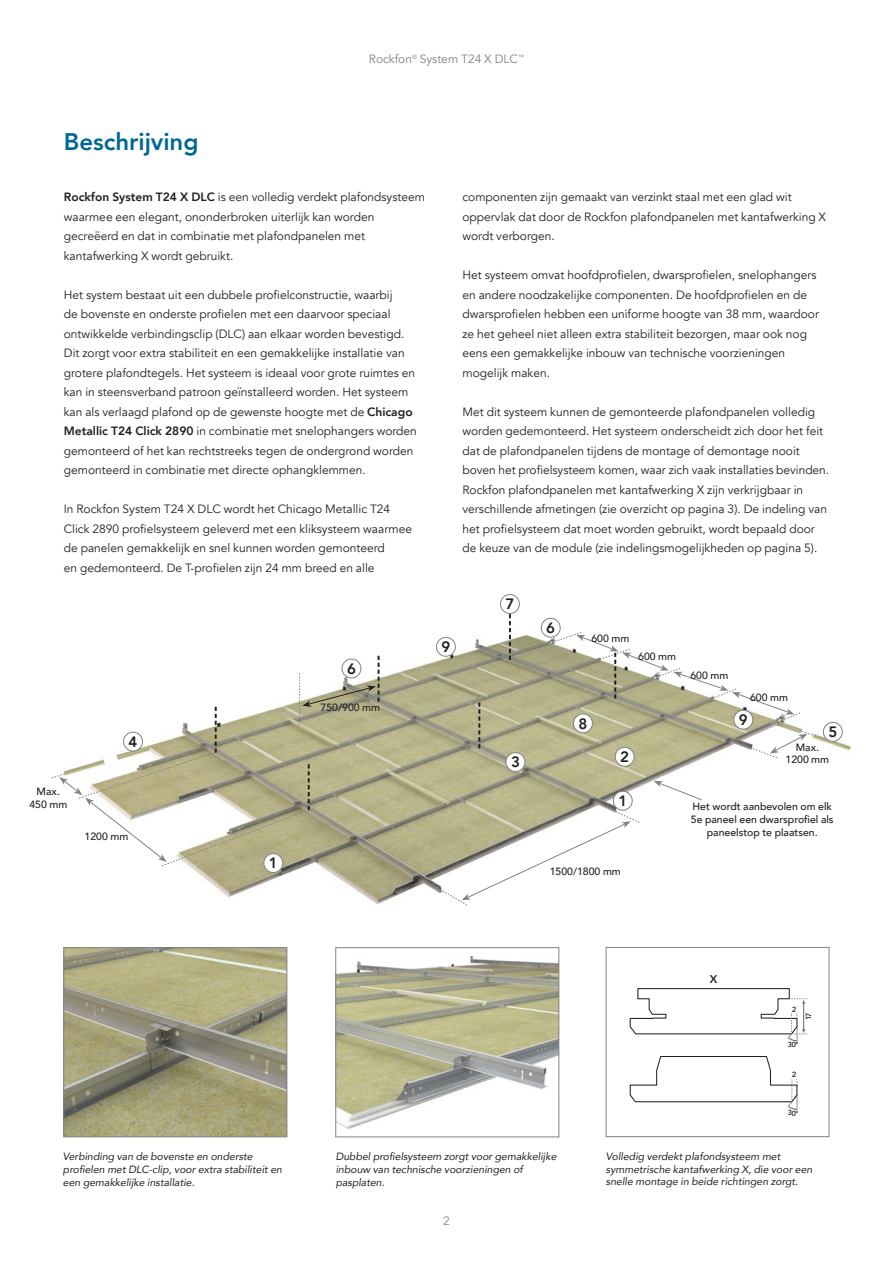
<style>
.page{position:relative;width:893px;height:1263px;background:#fff}
.page>*{position:absolute;margin:0;border:0;box-sizing:border-box;transform-origin:0 0}
.t1{font:800 24px "Avenir";color:#006893}
.t2{font:800 15px "Avenir";color:#231f20}
.t3{font:12px/19.5px "Avenir";color:#231f20}
.t4{font:12px "Avenir";color:#808285}
.t5{font:800 10.95px "Avenir";color:#231f20}
.t6{font:italic 10.5px/12.6px "Avenir";color:#231f20}
.t7{font:500 10.5px/12.6px "Avenir";color:#231f20;text-align:center}
.t8{font:500 7.35px "Avenir";color:#000}
.s1{font-weight:800}
</style>
<div class="page">
<img style="left:162px;top:619px;width:689px;height:286px">
<svg style="left:630px;top:988px;width:178px;height:122px"></svg>
<div style="left:606px;top:947px;width:223px;height:190px;border:1px solid #808285"></div>
<img style="left:338px;top:956px;width:219px;height:173px">
<div style="left:336px;top:947px;width:223px;height:190px;border:1px solid #808285"></div>
<img style="left:66px;top:949px;width:219px;height:186px">
<div style="left:64px;top:947px;width:223px;height:190px;border:1px solid #808285"></div>
<svg style="left:509px;top:614px;width:2px;height:46px"></svg>
<svg style="left:478px;top:702px;width:2px;height:46px"></svg>
<svg style="left:654px;top:781px;width:48px;height:19px"></svg>
<div style="left:823px;top:722px;width:19px;height:19px;background:#fff;border-radius:50%"></div>
<div style="left:823px;top:722px;width:19px;height:19px;border:1px solid #808285;border-radius:50%"></div>
<div style="left:500px;top:594px;width:20px;height:20px;border:1px solid #808285;border-radius:50%"></div>
<div style="left:541px;top:618px;width:19px;height:19px;background:#fff;border-radius:50%"></div>
<div style="left:541px;top:618px;width:19px;height:19px;border:1px solid #808285;border-radius:50%"></div>
<div style="left:506px;top:752px;width:19px;height:19px;background:#fff;border-radius:50%"></div>
<div style="left:506px;top:752px;width:19px;height:20px;border:1px solid #808285;border-radius:50%"></div>
<div style="left:573px;top:714px;width:19px;height:19px;background:#fff;border-radius:50%"></div>
<div style="left:573px;top:714px;width:20px;height:19px;border:1px solid #808285;border-radius:50%"></div>
<div style="left:615px;top:747px;width:19px;height:19px;background:#fff;border-radius:50%"></div>
<div style="left:615px;top:747px;width:19px;height:19px;border:1px solid #808285;border-radius:50%"></div>
<div style="left:734px;top:710px;width:19px;height:19px;background:#fff;border-radius:50%"></div>
<div style="left:734px;top:710px;width:19px;height:19px;border:1px solid #808285;border-radius:50%"></div>
<div style="left:436px;top:637px;width:19px;height:19px;background:#fff;border-radius:50%"></div>
<div style="left:436px;top:637px;width:19px;height:19px;border:1px solid #808285;border-radius:50%"></div>
<div style="left:613px;top:791px;width:19px;height:19px;background:#fff;border-radius:50%"></div>
<div style="left:613px;top:791px;width:19px;height:19px;border:1px solid #808285;border-radius:50%"></div>
<div style="left:264px;top:854px;width:19px;height:18px;background:#fff;border-radius:50%"></div>
<div style="left:264px;top:853px;width:19px;height:20px;border:1px solid #808285;border-radius:50%"></div>
<svg style="left:437px;top:811px;width:203px;height:95px"></svg>
<svg style="left:752px;top:731px;width:61px;height:27px"></svg>
<svg style="left:554px;top:632px;width:247px;height:88px"></svg>
<svg style="left:51px;top:656px;width:329px;height:210px"></svg>
<p class="t4" style="left:369px;top:52px;width:157px">Rockfon<sup>®</sup> System T24 X DLC<sup>™</sup></p>
<h1 class="t1" style="left:64px;top:123px;width:136px">Beschrijving</h1>
<p class="t3" style="left:64px;top:188px;width:363px"><span class="s1">Rockfon System T24 X DLC</span> is een volledig verdekt plafondsysteem waarmee een elegant, ononderbroken uiterlijk kan worden gecreëerd en dat in combinatie met plafondpanelen met kantafwerking X wordt gebruikt.</p>
<p class="t3" style="left:64px;top:285px;width:355px">Het system bestaat uit een dubbele profielconstructie, waarbij<br>de bovenste en onderste profielen met een daarvoor speciaal ontwikkelde verbindingsclip (DLC) aan elkaar worden bevestigd.<br>Dit zorgt voor extra stabiliteit en een gemakkelijke installatie van grotere plafondtegels. Het systeem is ideaal voor grote ruimtes en kan in steensverband patroon geïnstalleerd worden. Het systeem kan als verlaagd plafond op de gewenste hoogte met de <span class="s1">Chicago Metallic T24 Click 2890</span> in combinatie met snelophangers worden gemonteerd of het kan rechtstreeks tegen de ondergrond worden gemonteerd in combinatie met directe ophangklemmen.</p>
<p class="t3" style="left:64px;top:500px;width:350px">In Rockfon System T24 X DLC wordt het Chicago Metallic T24<br>Click 2890 profielsysteem geleverd met een kliksysteem waarmee de panelen gemakkelijk en snel kunnen worden gemonteerd<br>en gedemonteerd. De T-profielen zijn 24 mm breed en alle</p>
<p class="t2" style="left:347px;top:657px;width:10px">6</p>
<p class="t7" style="left:29px;top:784px;width:39px">Max.<br>450 mm</p>
<p class="t2" style="left:129px;top:730px;width:10px">4</p>
<p class="t7" style="left:85px;top:829px;width:45px">1200 mm</p>
<p class="t7" style="left:321px;top:701px;width:61px">750/900 mm</p>
<p class="t2" style="left:269px;top:851px;width:10px">1</p>
<p class="t3" style="left:462px;top:188px;width:365px">componenten zijn gemaakt van verzinkt staal met een glad wit oppervlak dat door de Rockfon plafondpanelen met kantafwerking X wordt verborgen.</p>
<p class="t3" style="left:462px;top:266px;width:358px">Het systeem omvat hoofdprofielen, dwarsprofielen, snelophangers en andere noodzakelijke componenten. De hoofdprofielen en de dwarsprofielen hebben een uniforme hoogte van 38 mm, waardoor ze het geheel niet alleen extra stabiliteit bezorgen, maar ook nog eens een gemakkelijke inbouw van technische voorzieningen mogelijk maken.</p>
<p class="t3" style="left:462px;top:402px;width:368px">Met dit systeem kunnen de gemonteerde plafondpanelen volledig worden gedemonteerd. Het systeem onderscheidt zich door het feit dat de plafondpanelen tijdens de montage of demontage nooit boven het profielsysteem komen, waar zich vaak installaties bevinden.<br>Rockfon plafondpanelen met kantafwerking X zijn verkrijgbaar in verschillende afmetingen (zie overzicht op pagina 3). De indeling van het profielsysteem dat moet worden gebruikt, wordt bepaald door de keuze van de module (zie indelingsmogelijkheden op pagina 5).</p>
<p class="t2" style="left:441px;top:635px;width:10px">9</p>
<p class="t2" style="left:505px;top:592px;width:10px">7</p>
<p class="t2" style="left:511px;top:750px;width:10px">3</p>
<p class="t2" style="left:546px;top:616px;width:10px">6</p>
<p class="t7" style="left:591px;top:631px;width:39px">600 mm</p>
<p class="t7" style="left:638px;top:649px;width:39px">600 mm</p>
<p class="t2" style="left:579px;top:712px;width:10px">8</p>
<p class="t2" style="left:620px;top:745px;width:10px">2</p>
<p class="t2" style="left:618px;top:789px;width:10px">1</p>
<p class="t7" style="left:550px;top:865px;width:73px">1500/1800 mm</p>
<p class="t7" style="left:690px;top:669px;width:39px">600 mm</p>
<p class="t7" style="left:750px;top:690px;width:39px">600 mm</p>
<p class="t2" style="left:739px;top:708px;width:10px">9</p>
<p class="t2" style="left:828px;top:720px;width:10px">5</p>
<p class="t7" style="left:786px;top:740px;width:45px">Max.<br>1200 mm</p>
<p class="t7" style="left:691px;top:800px;width:144px">Het wordt aanbevolen om elk<br>5e paneel een dwarsprofiel als paneelstop te plaatsen.</p>
<p class="t5" style="left:710px;top:971px;width:9px">X</p>
<p class="t8" style="left:792px;top:1002px;width:6px">2</p>
<p class="t8" style="left:802px;top:1020px;width:9px;rotate:-90deg">17</p>
<p class="t8" style="left:788px;top:1038px;width:12px">30°</p>
<p class="t8" style="left:792px;top:1068px;width:6px">2</p>
<p class="t8" style="left:788px;top:1106px;width:12px">30°</p>
<p class="t6" style="left:63px;top:1150px;width:221px">Verbinding van de bovenste en onderste profielen met DLC-clip, voor extra stabiliteit en een gemakkelijke installatie.</p>
<p class="t6" style="left:606px;top:1150px;width:208px">Volledig verdekt plafondsysteem met symmetrische kantafwerking X, die voor een snelle montage in beide richtingen zorgt.</p>
<p class="t6" style="left:336px;top:1150px;width:222px">Dubbel profielsysteem zorgt voor gemakkelijke inbouw van technische voorzieningen of pasplaten.</p>
<p class="t4" style="left:443px;top:1213px;width:8px">2</p>
</div>
